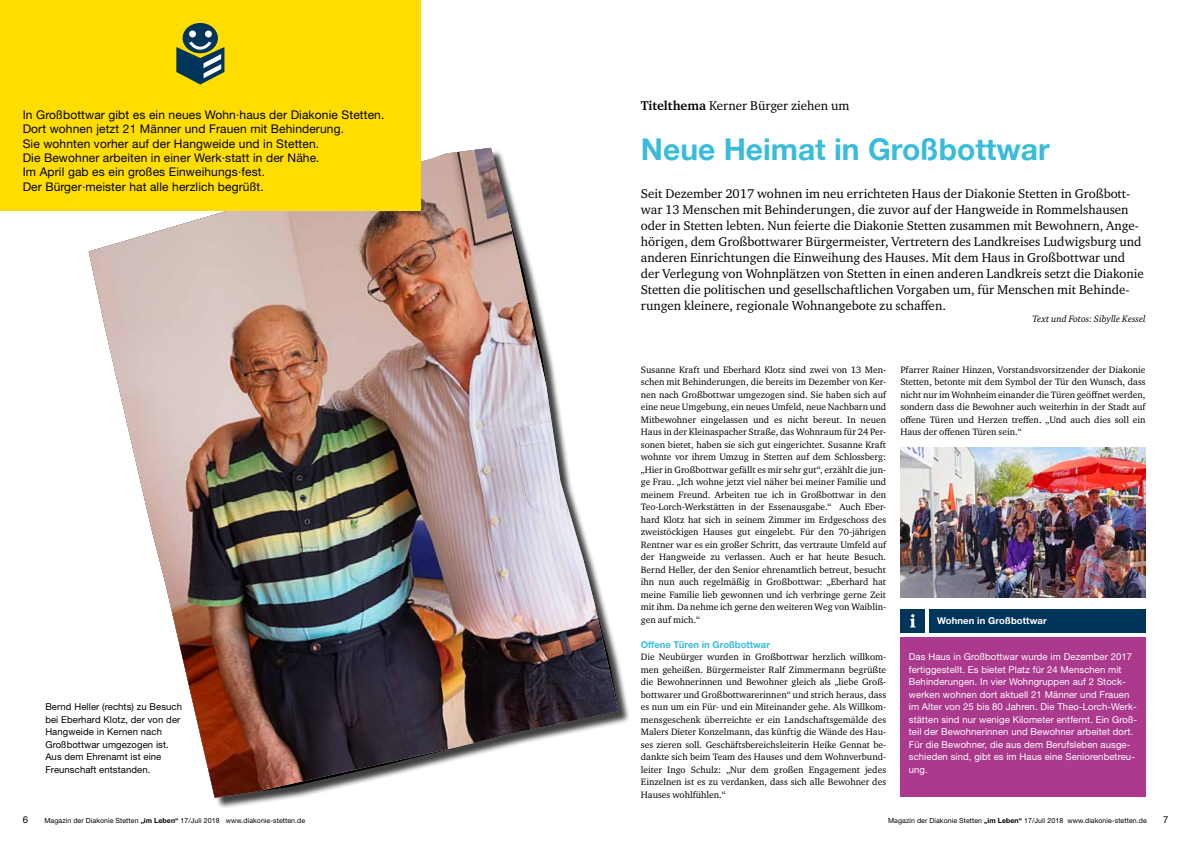
<style>
.page{position:relative;width:1191px;height:842px;background:#fff}
.page>*{position:absolute;margin:0;border:0;box-sizing:border-box;transform-origin:0 0}
.t1{font:700 30px "Helvetica Neue";color:#39bcdc}
.t2{font:13px/16px "Charter ITC Std";color:#000}
.t3{font:12px/14.4px "Helvetica Neue LT Std";letter-spacing:.01em;color:#000}
.t4{font:9.5px/12.5px "Charter ITC Std";color:#000;text-align:justify}
.t5{font:9.5px/12.5px "Helvetica Neue LT Std";letter-spacing:.01em;color:#fff}
.t6{font:9.5px/12.5px "Helvetica Neue LT Std";letter-spacing:.01em;color:#000}
.t7{font:italic 9.5px "Charter ITC Std";color:#000}
.t8{font:700 9.5px "Helvetica Neue LT Std";color:#39bcdc}
.t9{font:700 9.5px "Helvetica Neue LT Std";letter-spacing:.01em;color:#fff}
.t10{font:7px "Helvetica Neue LT Std";letter-spacing:.01em;color:#000}
.s1{font-weight:700}
</style>
<div class="page">
<div style="left:91px;top:150px;width:539px;height:660px;background:#000;opacity:.75"></div>
<img style="left:89px;top:148px;width:529px;height:650px">
<div style="left:900px;top:637px;width:245px;height:160px;background:#ab398d"></div>
<div style="left:900px;top:609px;width:25px;height:24px;background:#00355b"></div>
<svg style="left:910px;top:614px;width:5px;height:13px"></svg>
<div style="left:928px;top:609px;width:217px;height:24px;background:#00355b"></div>
<img style="left:900px;top:448px;width:245px;height:150px">
<div style="left:0;top:0;width:420px;height:210px;background:#fd0"></div>
<div style="left:183px;top:23px;width:35px;height:30px;background:#00355b;border-radius:50%"></div>
<div style="left:189px;top:31px;width:7px;height:6px;background:#fff;border-radius:50%"></div>
<div style="left:205px;top:31px;width:7px;height:6px;background:#fff;border-radius:50%"></div>
<svg style="left:176px;top:38px;width:48px;height:47px"></svg>
<p class="t3" style="left:23px;top:107px;width:363px">In Großbottwar gibt es ein neues Wohn·haus der Diakonie Stetten.<br>Dort wohnen jetzt 21 Männer und Frauen mit Behinderung.<br>Sie wohnten vorher auf der Hangweide und in Stetten.<br>Die Bewohner arbeiten in einer Werk·statt in der Nähe.<br>Im April gab es ein großes Einweihungs·fest.<br>Der Bürger·meister hat alle herzlich begrüßt.</p>
<p class="t6" style="left:45px;top:700px;width:138px">Bernd Heller (rechts) zu Besuch bei Eberhard Klotz, der von der<br>Hangweide in Kernen nach<br>Großbottwar umgezogen ist.<br>Aus dem Ehrenamt ist eine<br>Freunschaft entstanden.</p>
<h2 class="t2" style="left:641px;top:98px;width:210px"><span class="s1">Titelthema</span> Kerner Bürger ziehen um</h2>
<h1 class="t1" style="left:641px;top:131px;width:410px">Neue Heimat in Großbottwar</h1>
<p class="t2" style="left:641px;top:186px;width:504px">Seit Dezember 2017 wohnen im neu errichteten Haus der Diakonie Stetten in Großbott&shy;war 13 Menschen mit Behinderungen, die zuvor auf der Hangweide in Rommelshausen oder in Stetten lebten. Nun feierte die Diakonie Stetten zusammen mit Bewohnern, Ange&shy;hörigen, dem Großbottwarer Bürgermeister, Vertretern des Landkreises Ludwigsburg und anderen Einrichtungen die Einweihung des Hauses. Mit dem Haus in Großbottwar und der Verlegung von Wohnplätzen von Stetten in einen anderen Landkreis setzt die Diakonie Stetten die politischen und gesellschaftlichen Vorgaben um, für Menschen mit Behinde&shy;rungen kleinere, regionale Wohnangebote zu schaffen.</p>
<p class="t7" style="left:1032px;top:313px;width:114px">Text und Fotos: Sibylle Kessel</p>
<p class="t4" style="left:900px;top:363px;width:247px">Pfarrer Rainer Hinzen, Vorstandsvorsitzender der Diakonie Stetten, betonte mit dem Symbol der Tür den Wunsch, dass nicht nur im Wohnheim einander die Türen geöffnet werden, sondern dass die Bewohner auch weiterhin in der Stadt auf offene Türen und Herzen treffen. „Und auch dies soll ein Haus der offenen Türen sein.“</p>
<p class="t4" style="left:641px;top:363px;width:247px">Susanne Kraft und Eberhard Klotz sind zwei von 13 Men&shy;schen mit Behinderungen, die bereits im Dezember von Ker&shy;nen nach Großbottwar umgezogen sind. Sie haben sich auf eine neue Umgebung, ein neues Umfeld, neue Nachbarn und Mitbewohner eingelassen und es nicht bereut. In neuen Haus in der Kleinaspacher Straße, das Wohnraum für 24 Per&shy;sonen bietet, haben sie sich gut eingerichtet. Susanne Kraft wohnte vor ihrem Umzug in Stetten auf dem Schlossberg: „Hier in Großbottwar gefällt es mir sehr gut“, erzählt die jun&shy;ge Frau. „Ich wohne jetzt viel näher bei meiner Familie und meinem Freund. Arbeiten tue ich in Großbottwar in den Teo-Lorch-Werkstätten in der Essenausgabe.“ Auch Eber&shy;hard Klotz hat sich in seinem Zimmer im Erdgeschoss des zweistöckigen Hauses gut eingelebt. Für den 70-jährigen Rentner war es ein großer Schritt, das vertraute Umfeld auf der Hangweide zu verlassen. Auch er hat heute Besuch.<br>Bernd Heller, der den Senior ehrenamtlich betreut, besucht ihn nun auch regelmäßig in Großbottwar: „Eberhard hat meine Familie lieb gewonnen und ich verbringe gerne Zeit mit ihm. Da nehme ich gerne den weiteren Weg von Waiblin&shy;gen auf mich.“</p>
<p class="t8" style="left:641px;top:638px;width:131px">Offene Türen in Großbottwar</p>
<p class="t4" style="left:641px;top:651px;width:247px">Die Neubürger wurden in Großbottwar herzlich willkom&shy;men geheißen. Bürgermeister Ralf Zimmermann begrüßte die Bewohnerinnen und Bewohner gleich als „liebe Groß&shy;bottwarer und Großbottwarerinnen“ und strich heraus, dass es nun um ein Für- und ein Miteinander gehe. Als Willkom&shy;mensgeschenk überreichte er ein Landschaftsgemälde des Malers Dieter Konzelmann, das künftig die Wände des Hau&shy;ses zieren soll. Geschäftsbereichsleiterin Heike Gennat be&shy;dankte sich beim Team des Hauses und dem Wohnverbund&shy;leiter Ingo Schulz: „Nur dem großen Engagement jedes Einzelnen ist es zu verdanken, dass sich alle Bewohner des Hauses wohlfühlen.“</p>
<p class="t5" style="left:909px;top:650px;width:230px">Das Haus in Großbottwar wurde im Dezember 2017 fertiggestellt. Es bietet Platz für 24 Menschen mit Behinderungen. In vier Wohngruppen auf 2 Stock&shy;werken wohnen dort aktuell 21 Männer und Frauen im Alter von 25 bis 80 Jahren. Die Theo-Lorch-Werk&shy;stätten sind nur wenige Kilometer entfernt. Ein Groß&shy;teil der Bewohnerinnen und Bewohner arbeitet dort.<br>Für die Bewohner, die aus dem Berufsleben ausge&shy;schieden sind, gibt es im Haus eine Seniorenbetreu&shy;ung.</p>
<p class="t9" style="left:937px;top:615px;width:111px">Wohnen in Großbottwar</p>
<p class="t6" style="left:23px;top:813px;width:7px">6</p>
<p class="t10" style="left:44px;top:816px;width:262px">Magazin der Diakonie Stetten <span class="s1">„im Leben“</span> 17/Juli 2018 www.diakonie-stetten.de</p>
<p class="t10" style="left:888px;top:816px;width:260px">Magazin der Diakonie Stetten <span class="s1">„im Leben“</span> 17/Juli 2018 www.diakonie-stetten.de</p>
<p class="t6" style="left:1163px;top:813px;width:7px">7</p>
</div>
